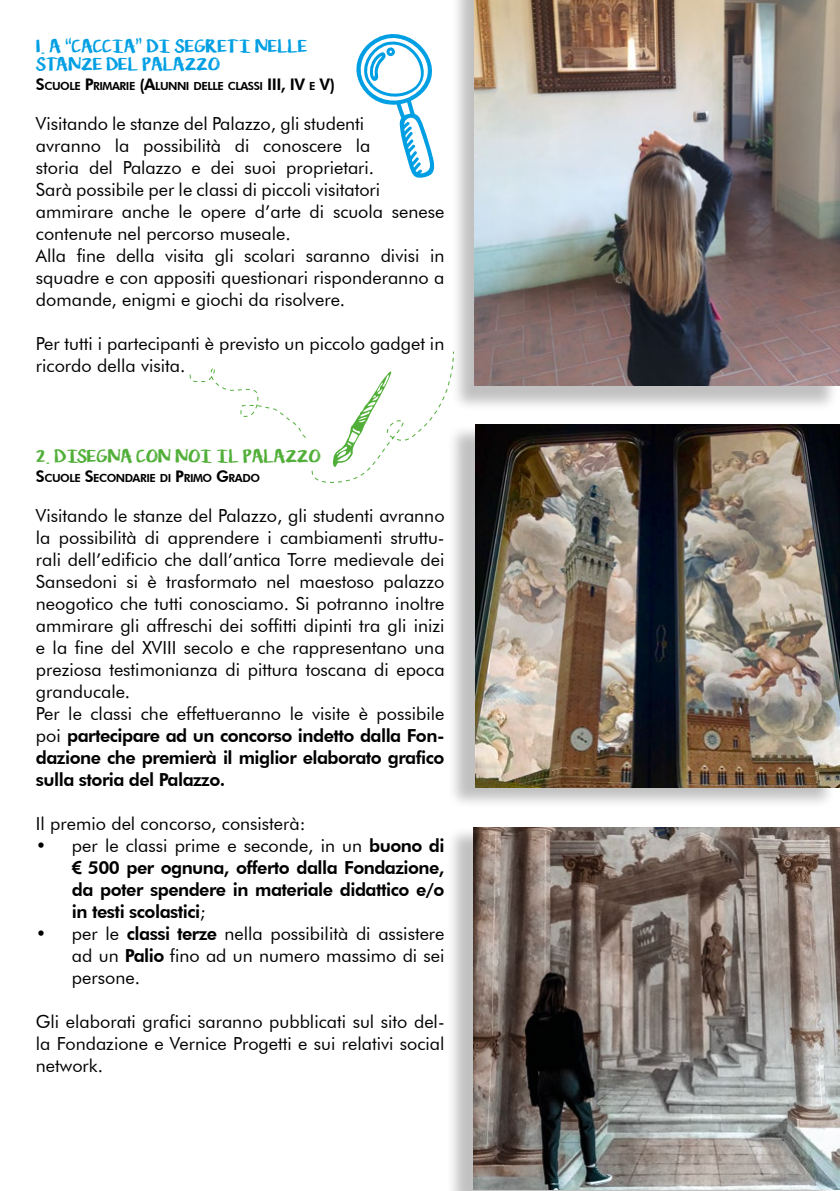
<style>
.page{position:relative;width:840px;height:1191px;background:#fff}
.page>*{position:absolute;margin:0;border:0;box-sizing:border-box;transform-origin:0 0}
.t1{font:18px/22px "Futura BT";color:#000}
.t2{font:800 18px/22px "Futura BT";letter-spacing:-.03em;color:#000;text-align:justify}
.t3{font:16px/18px "KG Lifeis Messy";letter-spacing:-.01em;color:#009fe3}
.t4{font:16px "KG Lifeis Messy";letter-spacing:-.01em;color:#51af39}
.t5{font:800 11.2px "Futura BT";letter-spacing:-.045em;color:#000}
.s1{font-size:16px}
.s2{font-weight:800}
.s3{font-weight:400}
.s4{font-family:"Century Gothic";font-weight:700}
</style>
<div class="page">
<div style="left:450px;top:0;width:388px;height:411px;background:#000;opacity:.25"></div>
<img style="left:474px;top:0;width:365px;height:385px">
<div style="left:446px;top:423px;width:389px;height:386px;background:#000;opacity:.25"></div>
<img style="left:475px;top:425px;width:364px;height:362px">
<div style="left:445px;top:825px;width:389px;height:366px;background:#000;opacity:.25"></div>
<img style="left:473px;top:827px;width:366px;height:363px">
<svg style="left:189px;top:350px;width:265px;height:137px"></svg>
<svg style="left:356px;top:34px;width:79px;height:144px"></svg>
<p class="t3" style="left:36px;top:38px;width:273px">1. A “CACCIA” DI SEGRETI NELLE<br>STANZE DEL PALAZZO</p>
<p class="t5" style="left:36px;top:79px;width:300px"><span class="s1">S</span>CUOLE <span class="s1">P</span>RIMARIE <span class="s1">(A</span>LUNNI DELLE CLASSI <span class="s1">III, IV</span> E <span class="s1">V)</span></p>
<p class="t1" style="left:36px;top:113px;width:410px">Visitando le stanze del Palazzo, gli studenti<br>avranno la possibilità di conoscere la<br>storia del Palazzo e dei suoi proprietari.<br>Sarà possibile per le classi di piccoli visitatori ammirare anche le opere d’arte di scuola senese contenute nel percorso museale.<br>Alla fine della visita gli scolari saranno divisi in squadre e con appositi questionari risponderanno a domande, enigmi e giochi da risolvere.</p>
<p class="t1" style="left:36px;top:333px;width:409px">Per tutti i partecipanti è previsto un piccolo gadget in ricordo della visita.</p>
<p class="t4" style="left:36px;top:443px;width:286px">2. DISEGNA CON NOI IL PALAZZO</p>
<p class="t5" style="left:36px;top:471px;width:225px"><span class="s1">S</span>CUOLE <span class="s1">S</span>ECONDARIE DI <span class="s1">P</span>RIMO <span class="s1">G</span>RADO</p>
<p class="t1" style="left:36px;top:504px;width:410px">Visitando le stanze del Palazzo, gli studenti avranno la possibilità di apprendere i cambiamenti struttu&shy;rali dell’edificio che dall’antica Torre medievale dei Sansedoni si è trasformato nel maestoso palazzo neogotico che tutti conosciamo. Si potranno inoltre ammirare gli affreschi dei soffitti dipinti tra gli inizi e la fine del XVIII secolo e che rappresentano una preziosa testimonianza di pittura toscana di epoca granducale.<br>Per le classi che effettueranno le visite è possibile poi <span class="s2">partecipare ad un concorso indetto dalla Fon&shy;dazione che premierà il miglior elaborato grafico sulla storia del Palazzo.</span></p>
<p class="t1" style="left:36px;top:812px;width:271px">Il premio del concorso, consisterà:</p>
<p class="t2" style="left:72px;top:834px;width:374px;text-indent:-36px"><span class="s3">• per le classi prime e seconde, in un</span> buono di <span class="s4">€</span> 500 per ognuna, offerto dalla Fondazione, da poter spendere in materiale didattico e/o in testi scolastici<span class="s3">;</span></p>
<p class="t1" style="left:72px;top:922px;width:374px;text-align:justify;text-indent:-36px">• per le <span class="s2">classi terze</span> nella possibilità di assistere ad un <span class="s2">Palio</span> fino ad un numero massimo di sei persone.</p>
<p class="t1" style="left:36px;top:1010px;width:410px;text-align:justify">Gli elaborati grafici saranno pubblicati sul sito del&shy;la Fondazione e Vernice Progetti e sui relativi social network.</p>
</div>
